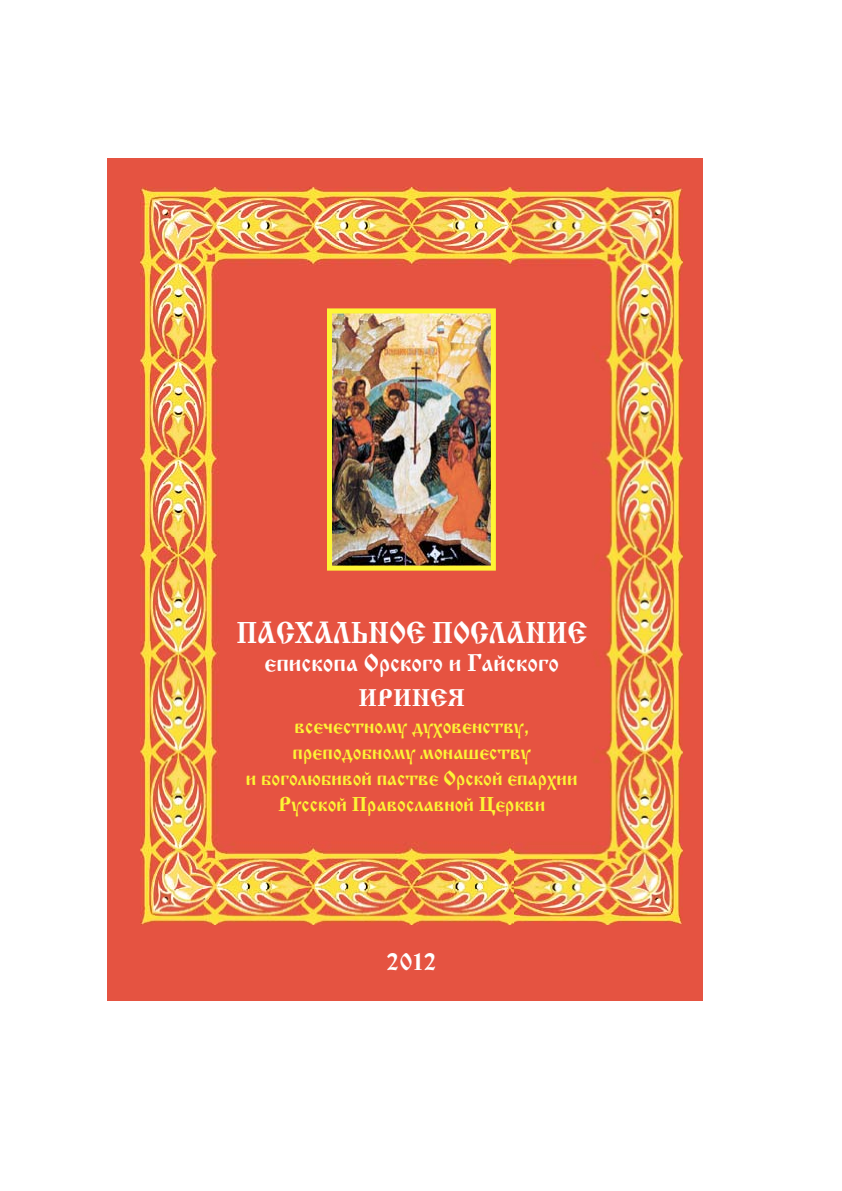
<style>
.page{position:relative;width:842px;height:1191px;background:#fff}
.page>*{position:absolute;margin:0;border:0;box-sizing:border-box;transform-origin:0 0}
.t1{font:30px "Izhitsa C";color:#fff;scale:.9 1}
.t2{font:24px/35px "Izhitsa C";color:#fff;text-align:center}
.t3{font:20px/26px "Izhitsa C";color:#fdf535;text-align:center}
</style>
<div class="page">
<div style="left:108px;top:159px;width:595px;height:842px;background:#e55341"></div>
<img style="left:140px;top:187px;width:542px;height:737px">
<img style="left:333px;top:314px;width:157px;height:250px">
<div style="left:327px;top:308px;width:169px;height:262px;border:5px solid #fdf535"></div>
<h1 class="t1" style="left:237px;top:616px;width:391px">ПАСХАЛЬНОЕ ПОСЛАНИЕ</h1>
<p class="t2" style="left:264px;top:646px;width:296px">епископа Орского и Гайского<br>ИРИНЕЯ</p>
<p class="t3" style="left:246px;top:714px;width:333px">всечестному духовенству, преподобному монашеству<br>и боголюбивой пастве Орской епархии<br>Русской Православной Церкви</p>
<p class="t2" style="left:386px;top:945px;width:52px">2012</p>
</div>
